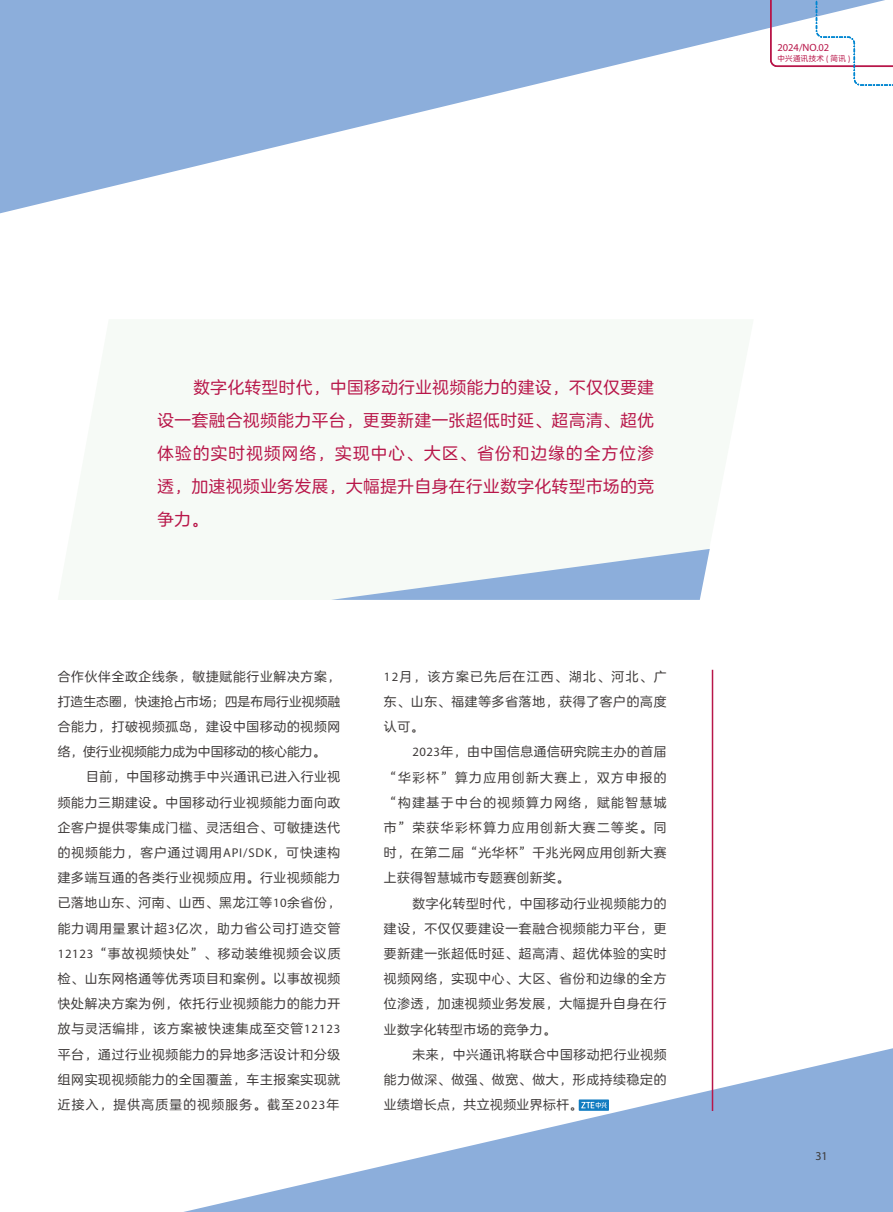
<style>
.page{position:relative;width:893px;height:1212px;background:#fff}
.page>*{position:absolute;margin:0;border:0;box-sizing:border-box;transform-origin:0 0}
.t1{font:16.5px/33px "FZLANTY JW GB1 0";letter-spacing:.04em;color:#b81649;text-align:justify}
.t2{font:12.75px/25.2px "FZLANTY JW GB1 0";letter-spacing:.06em;color:#3f3b3a;text-align:justify}
.t3{font:12px "Myriad Pro";color:#3d3a39}
.t4{font:10.5px "Myriad Pro";color:#b81649}
.t5{font:7.5px "FZLANTY JW GB1 0";letter-spacing:.04em;color:#b81649}
.s1{font-family:"Myriad Pro"}
</style>
<div class="page">
<svg style="left:0;top:0;width:769px;height:213px;fill:#8caedb"></svg>
<svg style="left:184px;top:1048px;width:709px;height:164px"></svg>
<svg style="left:769px;top:0;width:124px;height:86px"></svg>
<svg style="left:331px;top:549px;width:379px;height:51px"></svg>
<hr style="left:712px;top:670px;width:1px;height:441px;background:#b81649">
<svg style="left:579px;top:1099px;width:30px;height:12px"></svg>
<svg style="left:581px;top:1102px;width:26px;height:6px"></svg>
<p class="t4" style="left:777px;top:41px;width:53px">2024/NO.02</p>
<p class="t5" style="left:777px;top:54px;width:74px">中兴通讯技术 ( 简讯 )</p>
<p class="t1" style="left:158px;top:371px;width:498px;text-indent:36px">数字化转型时代，中国移动行业视频能力的建设，不仅仅要建设一套融合视频能力平台，更要新建一张超低时延、超高清、超优体验的实时视频网络，实现中心、大区、省份和边缘的全方位渗透，加速视频业务发展，大幅提升自身在行业数字化转型市场的竞争力。</p>
<p class="t2" style="left:58px;top:664px;width:284px">合作伙伴全政企线条，敏捷赋能行业解决方案，打造生态圈，快速抢占市场；四是布局行业视频融合能力，打破视频孤岛，建设中国移动的视频网络，使行业视频能力成为中国移动的核心能力。</p>
<p class="t2" style="left:58px;top:765px;width:284px;text-indent:28px">目前，中国移动携手中兴通讯已进入行业视频能力三期建设。中国移动行业视频能力面向政企客户提供零集成门槛、灵活组合、可敏捷迭代的视频能力，客户通过调用<span class="s1">API/SDK</span>，可快速构建多端互通的各类行业视频应用。行业视频能力已落地山东、河南、山西、黑龙江等<span class="s1">10</span>余省份，能力调用量累计超<span class="s1">3</span>亿次，助力省公司打造交管<span class="s1">12123</span>“事故视频快处”、移动装维视频会议质检、山东网格通等优秀项目和案例。以事故视频快处解决方案为例，依托行业视频能力的能力开放与灵活编排，该方案被快速集成至交管<span class="s1">12123</span>平台，通过行业视频能力的异地多活设计和分级组网实现视频能力的全国覆盖，车主报案实现就近接入，提供高质量的视频服务。截至<span class="s1">2023</span>年</p>
<p class="t2" style="left:384px;top:664px;width:284px"><span class="s1">12</span>月，该方案已先后在江西、湖北、河北、广东、山东、福建等多省落地，获得了客户的高度认可。</p>
<p class="t2" style="left:384px;top:740px;width:284px;text-indent:28px"><span class="s1">2023</span>年，由中国信息通信研究院主办的首届“华彩杯”算力应用创新大赛上，双方申报的“构建基于中台的视频算力网络，赋能智慧城市”荣获华彩杯算力应用创新大赛二等奖。同时，在第二届“光华杯”千兆光网应用创新大赛上获得智慧城市专题赛创新奖。</p>
<p class="t2" style="left:384px;top:891px;width:284px;text-indent:28px">数字化转型时代，中国移动行业视频能力的建设，不仅仅要建设一套融合视频能力平台，更要新建一张超低时延、超高清、超优体验的实时视频网络，实现中心、大区、省份和边缘的全方位渗透，加速视频业务发展，大幅提升自身在行业数字化转型市场的竞争力。</p>
<p class="t2" style="left:384px;top:1042px;width:284px;text-indent:28px">未来，中兴通讯将联合中国移动把行业视频能力做深、做强、做宽、做大，形成持续稳定的业绩增长点，共立视频业界标杆。</p>
<p class="t3" style="left:816px;top:1149px;width:13px">31</p>
</div>
